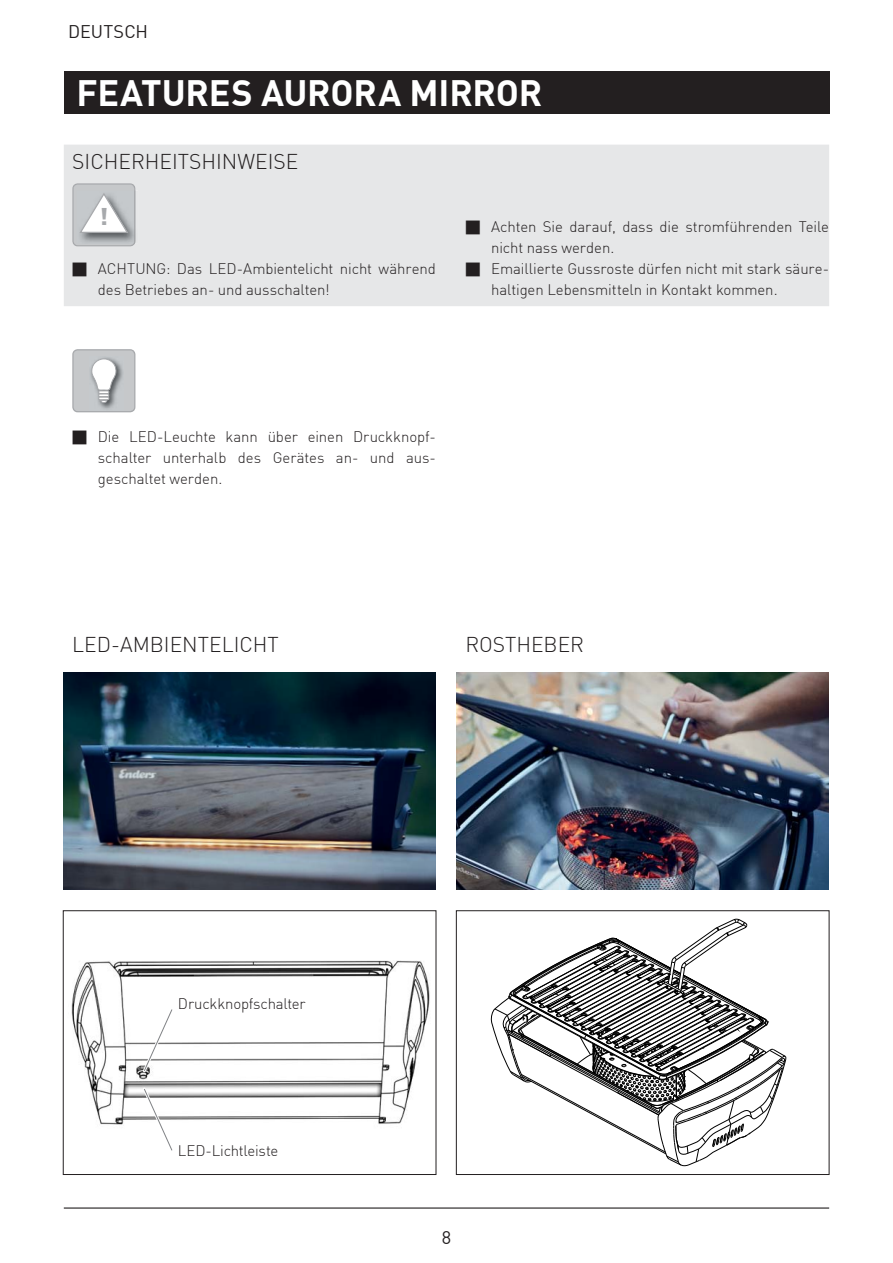
<style>
.page{position:relative;width:893px;height:1263px;background:#fff}
.page>*{position:absolute;margin:0;border:0;box-sizing:border-box;transform-origin:0 0}
.t1{font:700 36px "DIN Offc";letter-spacing:-.005em;color:#fff}
.t2{font:900 23.7px "DIN Offc";color:#a7a9ac}
.t3{font:300 21px "DIN Offc";color:#231f20}
.t4{font:18px "DIN Offc";letter-spacing:.005em;color:#231f20}
.t5{font:300 15px/21px "DIN Offc";letter-spacing:-.005em;color:#231f20}
</style>
<div class="page">
<hr style="left:64px;top:1207px;width:765px;height:2px;background:#231f20">
<img style="left:71px;top:960px;width:359px;height:165px">
<div style="left:63px;top:910px;width:373px;height:265px;border:1px solid #231f20"></div>
<div style="left:64px;top:72px;width:765px;height:42px;background:#231f20"></div>
<div style="left:64px;top:145px;width:765px;height:161px;background:#e6e7e8"></div>
<img style="left:135px;top:191px;width:3px;height:53px">
<svg style="left:72px;top:183px;width:63px;height:63px"></svg>
<svg style="left:72px;top:349px;width:63px;height:63px"></svg>
<img style="left:64px;top:673px;width:371px;height:217px">
<svg style="left:141px;top:1006px;width:35px;height:69px"></svg>
<svg style="left:141px;top:1085px;width:35px;height:66px"></svg>
<div style="left:456px;top:910px;width:373px;height:265px;border:1px solid #231f20"></div>
<img style="left:457px;top:673px;width:371px;height:217px">
<svg style="left:491px;top:918px;width:296px;height:248px"></svg>
<svg style="left:73px;top:262px;width:14px;height:14px"></svg>
<svg style="left:466px;top:220px;width:14px;height:14px"></svg>
<svg style="left:466px;top:262px;width:14px;height:14px"></svg>
<p class="t4" style="left:68px;top:19px;width:82px">DEUTSCH</p>
<h1 class="t1" style="left:77px;top:68px;width:467px">FEATURES AURORA MIRROR</h1>
<h3 class="t3" style="left:72px;top:147px;width:227px">SICHERHEITSHINWEISE</h3>
<h2 class="t2" style="left:99px;top:200px;width:10px">!</h2>
<p class="t5" style="left:98px;top:257px;width:339px">ACHTUNG: Das LED-Ambientelicht nicht während des Betriebes an- und ausschalten!</p>
<p class="t5" style="left:98px;top:425px;width:340px;text-align:justify">Die LED-Leuchte kann über einen Druckknopf&shy;schalter unterhalb des Gerätes an- und aus&shy;geschaltet werden.</p>
<p class="t5" style="left:491px;top:215px;width:339px">Achten Sie darauf, dass die stromführenden Teile nicht nass werden.<br>Emaillierte Gussroste dürfen nicht mit stark säure&shy;haltigen Lebensmitteln in Kontakt kommen.</p>
<h3 class="t3" style="left:72px;top:630px;width:208px">LED-AMBIENTELICHT</h3>
<h3 class="t3" style="left:466px;top:630px;width:120px">ROSTHEBER</h3>
<p class="t5" style="left:178px;top:992px;width:129px">Druckknopfschalter</p>
<p class="t5" style="left:178px;top:1139px;width:102px">LED-Lichtleiste</p>
<p class="t4" style="left:442px;top:1225px;width:11px">8</p>
</div>
